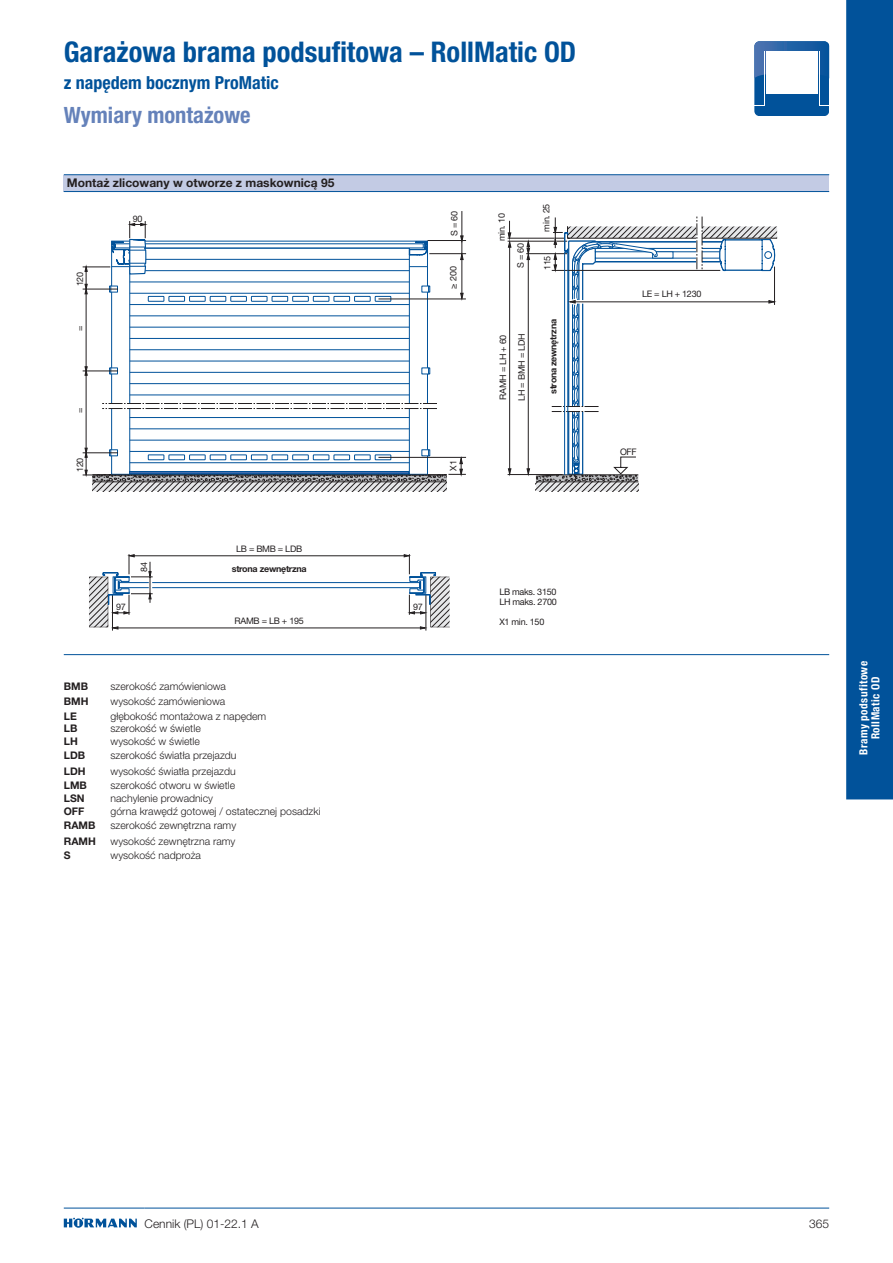
<style>
.page{position:relative;width:893px;height:1263px;background:#fff}
.page>*{position:absolute;margin:0;border:0;box-sizing:border-box;transform-origin:0 0}
.t1{font:700 condensed 28.5px "Hoermann Helvetica Neue";color:#01529a}
.t2{font:700 condensed 22.5px "Hoermann Helvetica Neue";color:#6582ba}
.t3{font:700 condensed 18px "Hoermann Helvetica Neue";color:#01529a}
.t4{font:700 12px "Hoermann Helvetica Neue";color:#231f20}
.t5{font:300 12px "Hoermann Helvetica Neue";color:#231f20}
.t6{font:700 condensed 11.25px/12px "Hoermann Helvetica Neue";letter-spacing:.04em;color:#fff;text-align:center}
.t7{font:300 10.5px "Hoermann Helvetica Neue";color:#231f20}
.t8{font:700 10.5px "Hoermann Helvetica Neue";color:#231f20}
.t9{font:9px/10.2px "Hoermann Helvetica Neue Rm";letter-spacing:-.03em;color:#231f20}
.t10{font:700 9px "Hoermann Helvetica Neue";letter-spacing:-.03em;color:#231f20}
</style>
<div class="page">
<hr style="left:64px;top:1208px;width:81px;height:1px;background:#01529a">
<hr style="left:145px;top:1208px;width:595px;height:1px;background:#01529a">
<hr style="left:740px;top:1208px;width:89px;height:1px;background:#01529a">
<svg style="left:64px;top:1218px;width:73px;height:10px"></svg>
<div style="left:846px;top:0;width:47px;height:799px;background:#01529a"></div>
<div style="left:64px;top:175px;width:765px;height:17px;background:#c3cbe4"></div>
<hr style="left:64px;top:174px;width:765px;height:1px;background:#01529a">
<hr style="left:64px;top:191px;width:765px;height:1px;background:#01529a">
<hr style="left:64px;top:654px;width:765px;height:1px;background:#01529a">
<svg style="left:508px;top:468px;width:4px;height:6px"></svg>
<hr style="left:508px;top:474px;width:55px;height:1px;background:#231f20">
<hr style="left:508px;top:241px;width:59px;height:1px;background:#231f20">
<hr style="left:509px;top:246px;width:1px;height:223px;background:#231f20">
<hr style="left:508px;top:238px;width:56px;height:1px;background:#231f20">
<svg style="left:508px;top:221px;width:4px;height:27px"></svg>
<svg style="left:526px;top:217px;width:251px;height:274px"></svg>
<hr style="left:112px;top:595px;width:1px;height:36px;background:#231f20">
<hr style="left:426px;top:595px;width:1px;height:36px;background:#231f20">
<svg style="left:89px;top:554px;width:361px;height:76px"></svg>
<hr style="left:462px;top:211px;width:1px;height:43px;background:#231f20">
<svg style="left:83px;top:218px;width:383px;height:273px"></svg>
<hr style="left:428px;top:240px;width:38px;height:1px;background:#231f20">
<svg style="left:754px;top:41px;width:75px;height:75px;background:#2869a8"></svg>
<hr style="left:766px;top:55px;width:51px;height:4px;background:#fff">
<hr style="left:766px;top:59px;width:51px;height:4px;background:#fff">
<hr style="left:766px;top:63px;width:51px;height:4px;background:#fff">
<hr style="left:766px;top:51px;width:51px;height:4px;background:#fff">
<hr style="left:766px;top:75px;width:51px;height:3px;background:#fff">
<hr style="left:766px;top:67px;width:51px;height:4px;background:#fff">
<hr style="left:766px;top:91px;width:51px;height:3px;background:#fff">
<hr style="left:766px;top:71px;width:51px;height:3px;background:#fff">
<hr style="left:766px;top:87px;width:51px;height:3px;background:#fff">
<hr style="left:766px;top:79px;width:51px;height:3px;background:#fff">
<hr style="left:766px;top:83px;width:51px;height:3px;background:#fff">
<hr style="left:764px;top:51px;width:1px;height:55px;background:#fff">
<hr style="left:819px;top:51px;width:1px;height:55px;background:#fff">
<h1 class="t1" style="left:64px;top:32px;width:514px">Garażowa brama podsufitowa – RollMatic OD</h1>
<h3 class="t3" style="left:64px;top:70px;width:216px">z napędem bocznym ProMatic</h3>
<h2 class="t2" style="left:64px;top:100px;width:188px">Wymiary montażowe</h2>
<p class="t4" style="left:67px;top:174px;width:269px">Montaż zlicowany w otworze z maskownicą 95</p>
<p class="t9" style="left:74px;top:286px;width:16px;rotate:-90deg">120</p>
<p class="t9" style="left:74px;top:331px;width:7px;rotate:-90deg">=</p>
<p class="t9" style="left:133px;top:213px;width:11px">90</p>
<p class="t9" style="left:448px;top:236px;width:26px;rotate:-90deg">S = 60</p>
<p class="t9" style="left:448px;top:289px;width:24px;rotate:-90deg">≥ 200</p>
<p class="t9" style="left:74px;top:413px;width:7px;rotate:-90deg">=</p>
<p class="t9" style="left:74px;top:472px;width:16px;rotate:-90deg">120</p>
<p class="t9" style="left:448px;top:470px;width:12px;rotate:-90deg">X1</p>
<p class="t9" style="left:138px;top:572px;width:11px;rotate:-90deg">84</p>
<p class="t9" style="left:236px;top:543px;width:68px">LB = BMB = LDB</p>
<p class="t10" style="left:232px;top:562px;width:77px">strona zewnętrzna</p>
<p class="t9" style="left:116px;top:601px;width:11px">97</p>
<p class="t9" style="left:413px;top:601px;width:11px">97</p>
<p class="t9" style="left:235px;top:615px;width:71px">RAMB = LB + 195</p>
<p class="t8" style="left:64px;top:678px;width:26px">BMB</p>
<p class="t7" style="left:111px;top:678px;width:117px">szerokość zamówieniowa</p>
<p class="t8" style="left:64px;top:694px;width:26px">BMH</p>
<p class="t7" style="left:111px;top:694px;width:116px">wysokość zamówieniowa</p>
<p class="t8" style="left:64px;top:708px;width:15px">LE</p>
<p class="t7" style="left:111px;top:708px;width:157px">głębokość montażowa z napędem</p>
<p class="t8" style="left:64px;top:721px;width:15px">LB</p>
<p class="t7" style="left:111px;top:721px;width:92px">szerokość w świetle</p>
<p class="t8" style="left:64px;top:734px;width:16px">LH</p>
<p class="t7" style="left:111px;top:734px;width:91px">wysokość w świetle</p>
<p class="t8" style="left:64px;top:748px;width:23px">LDB</p>
<p class="t7" style="left:111px;top:748px;width:128px">szerokość światła przejazdu</p>
<p class="t8" style="left:64px;top:764px;width:23px">LDH</p>
<p class="t7" style="left:111px;top:764px;width:127px">wysokość światła przejazdu</p>
<p class="t8" style="left:64px;top:778px;width:25px">LMB</p>
<p class="t7" style="left:111px;top:778px;width:126px">szerokość otworu w świetle</p>
<p class="t8" style="left:64px;top:791px;width:22px">LSN</p>
<p class="t7" style="left:111px;top:791px;width:104px">nachylenie prowadnicy</p>
<p class="t8" style="left:64px;top:803px;width:22px">OFF</p>
<p class="t7" style="left:111px;top:804px;width:212px">górna krawędź gotowej / ostatecznej posadzki</p>
<p class="t8" style="left:64px;top:818px;width:33px">RAMB</p>
<p class="t7" style="left:111px;top:818px;width:127px">szerokość zewnętrzna ramy</p>
<p class="t8" style="left:64px;top:833px;width:34px">RAMH</p>
<p class="t7" style="left:111px;top:834px;width:126px">wysokość zewnętrzna ramy</p>
<p class="t8" style="left:64px;top:848px;width:8px">S</p>
<p class="t7" style="left:111px;top:848px;width:92px">wysokość nadproża</p>
<p class="t9" style="left:496px;top:241px;width:30px;rotate:-90deg">min. 10</p>
<p class="t9" style="left:515px;top:268px;width:26px;rotate:-90deg">S = 60</p>
<p class="t9" style="left:541px;top:232px;width:30px;rotate:-90deg">min. 25</p>
<p class="t9" style="left:542px;top:270px;width:16px;rotate:-90deg">115</p>
<p class="t9" style="left:497px;top:400px;width:67px;rotate:-90deg">RAMH = LH + 60</p>
<p class="t9" style="left:516px;top:401px;width:69px;rotate:-90deg">LH = BMH = LDH</p>
<p class="t10" style="left:547px;top:394px;width:77px;rotate:-90deg">strona zewnętrzna</p>
<p class="t9" style="left:499px;top:586px;width:59px">LB maks. 3150<br>LH maks. 2700</p>
<p class="t9" style="left:499px;top:616px;width:46px">X1 min. 150</p>
<p class="t9" style="left:642px;top:288px;width:61px">LE = LH + 1230</p>
<p class="t9" style="left:620px;top:446px;width:18px">OFF</p>
<p class="t6" style="left:857px;top:755px;width:95px;rotate:-90deg">Bramy podsufitowe<br>RollMatic OD</p>
<p class="t5" style="left:145px;top:1215px;width:116px">Cennik (PL) 01-22.1 A</p>
<p class="t5" style="left:809px;top:1215px;width:22px">365</p>
</div>
